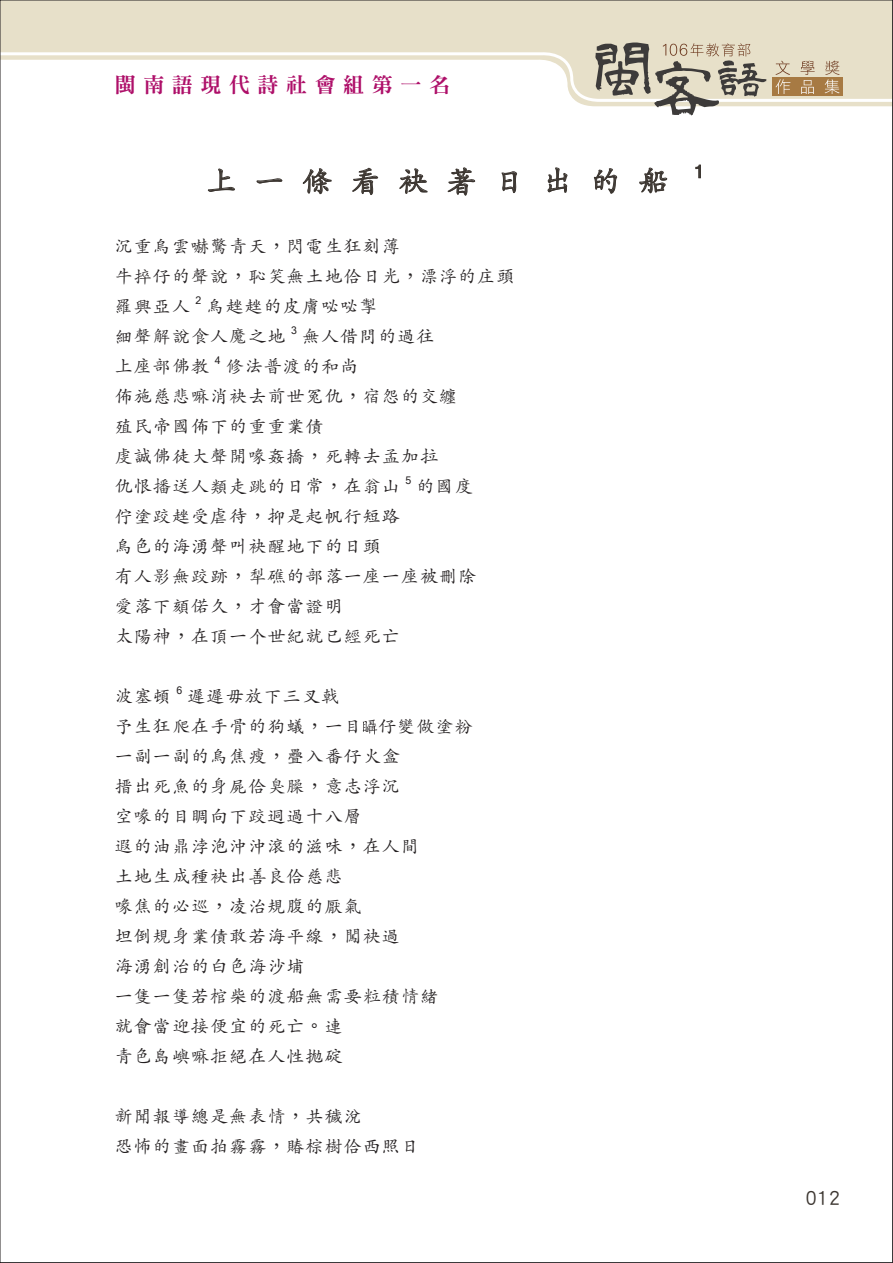
<style>
.page{position:relative;width:893px;height:1263px;background:#fff}
.page>*{position:absolute;margin:0;border:0;box-sizing:border-box;transform-origin:0 0}
.t1{font:30px "Adobe Kaiti Std";letter-spacing:.6em;color:#3c3631}
.t2{font:21px "DFN Ming XB HK BF";letter-spacing:.36em;color:#ae0f69}
.t3{font:21px "DF Hei Std W5";color:#3c3631}
.t4{font:18px/30px "Adobe Kaiti Std";letter-spacing:.06em;color:#231f20}
.t5{font:17.55px "Microsoft Sans Serif";color:#3c3631}
.t6{font:10.5px "Microsoft Sans Serif";color:#231f20}
.s1{font-family:"DF Li Kai Shu Md WIN BF"}
</style>
<div class="page">
<svg style="left:580px;top:103px;width:311px;height:3px"></svg>
<svg style="left:2px;top:2px;width:889px;height:101px"></svg>
<svg style="left:595px;top:43px;width:171px;height:73px;background:#bcb6a8"></svg>
<div style="left:772px;top:77px;width:71px;height:19px;background:#a77a43"></div>
<svg style="left:775px;top:61px;width:15px;height:33px"></svg>
<svg style="left:800px;top:61px;width:15px;height:33px"></svg>
<svg style="left:825px;top:61px;width:14px;height:33px"></svg>
<svg style="left:208px;top:168px;width:27px;height:24px"></svg>
<svg style="left:256px;top:179px;width:27px;height:5px"></svg>
<svg style="left:302px;top:168px;width:30px;height:26px"></svg>
<svg style="left:352px;top:167px;width:26px;height:28px"></svg>
<svg style="left:400px;top:168px;width:27px;height:26px"></svg>
<svg style="left:447px;top:167px;width:28px;height:28px"></svg>
<svg style="left:502px;top:171px;width:15px;height:22px"></svg>
<svg style="left:548px;top:167px;width:19px;height:25px"></svg>
<svg style="left:594px;top:168px;width:23px;height:26px"></svg>
<svg style="left:639px;top:167px;width:28px;height:26px"></svg>
<svg style="left:695px;top:165px;width:6px;height:13px"></svg>
<svg style="left:363px;top:720px;width:14px;height:15px"></svg>
<p class="t2" style="left:115px;top:74px;width:337px">閩南語現代詩社會組第一名</p>
<h1 class="t1" style="left:206px;top:163px;width:464px">上一條看袂著日出的船</h1>
<p class="t5" style="left:694px;top:162px;width:11px">1</p>
<p class="t4" style="left:115px;top:231px;width:401px">沉重烏雲嚇驚青天<span class="s1">，</span>閃電生狂刻薄<br>牛捽仔的聲說<span class="s1">，</span>恥笑無土地佮日光<span class="s1">，</span>漂浮的庄頭羅興亞人</p>
<p class="t6" style="left:196px;top:294px;width:7px">2</p>
<p class="t4" style="left:115px;top:291px;width:264px;text-indent:92px">烏趖趖的皮膚咇咇掣細聲解說食人魔之地</p>
<p class="t6" style="left:291px;top:324px;width:7px">3</p>
<p class="t4" style="left:302px;top:321px;width:134px">無人借問的過往</p>
<p class="t4" style="left:115px;top:351px;width:96px">上座部佛教</p>
<p class="t6" style="left:215px;top:354px;width:7px">4</p>
<p class="t4" style="left:115px;top:351px;width:344px;text-indent:111px">修法普渡的和尚<br>佈施慈悲嘛消袂去前世冤仇<span class="s1">，</span>宿怨的交纏殖民帝國佈下的重重業債<br>虔誠佛徒大聲開喙姦撟<span class="s1">，</span>死轉去孟加拉仇恨播送人類走跳的日常<span class="s1">，</span>在翁山</p>
<p class="t6" style="left:406px;top:474px;width:7px">5</p>
<p class="t4" style="left:416px;top:471px;width:58px">的國度</p>
<p class="t4" style="left:115px;top:501px;width:363px">佇塗跤趖受虐待<span class="s1">，</span>抑是起帆行短路<br>烏色的海湧聲叫袂醒地下的日頭<br>有人影無跤跡<span class="s1">，</span>犁礁的部落一座一座被刪除愛落下頦偌久<span class="s1">，</span>才會當證明<br>太陽神<span class="s1">，</span>在頂一个世紀就已經死亡</p>
<p class="t4" style="left:115px;top:681px;width:58px">波塞頓</p>
<p class="t6" style="left:177px;top:684px;width:7px">6</p>
<p class="t4" style="left:115px;top:681px;width:359px;text-indent:73px">遲遲毋放下三叉戟<br>予生狂爬在手骨的狗蟻<span class="s1">，</span>一目 仔變做塗粉一副一副的烏焦瘦<span class="s1">，</span>疊入番仔火盒<br>搢出死魚的身屍佮臭臊<span class="s1">，</span>意志浮沉<br>空喙的目睭向下跤迵過十八層<br>遐的油鼎浡泡沖沖滾的滋味<span class="s1">，</span>在人間<br>土地生成種袂出善良佮慈悲<br>喙焦的必巡<span class="s1">，</span>凌治規腹的厭氣<br>坦倒規身業債敢若海平線<span class="s1">，</span>闖袂過<br>海湧創治的白色海沙埔<br>一隻一隻若棺柴的渡船無需要粒積情緒<br>就會當迎接便宜的死亡<span class="s1">。</span>連<br>青色島嶼嘛拒絕在人性拋碇</p>
<p class="t4" style="left:115px;top:1101px;width:306px">新聞報導總是無表情<span class="s1">，</span>共穢涗<br>恐怖的畫面拍霧霧<span class="s1">，</span>賰棕樹佮西照日</p>
<p class="t3" style="left:806px;top:1185px;width:36px">012</p>
</div>
